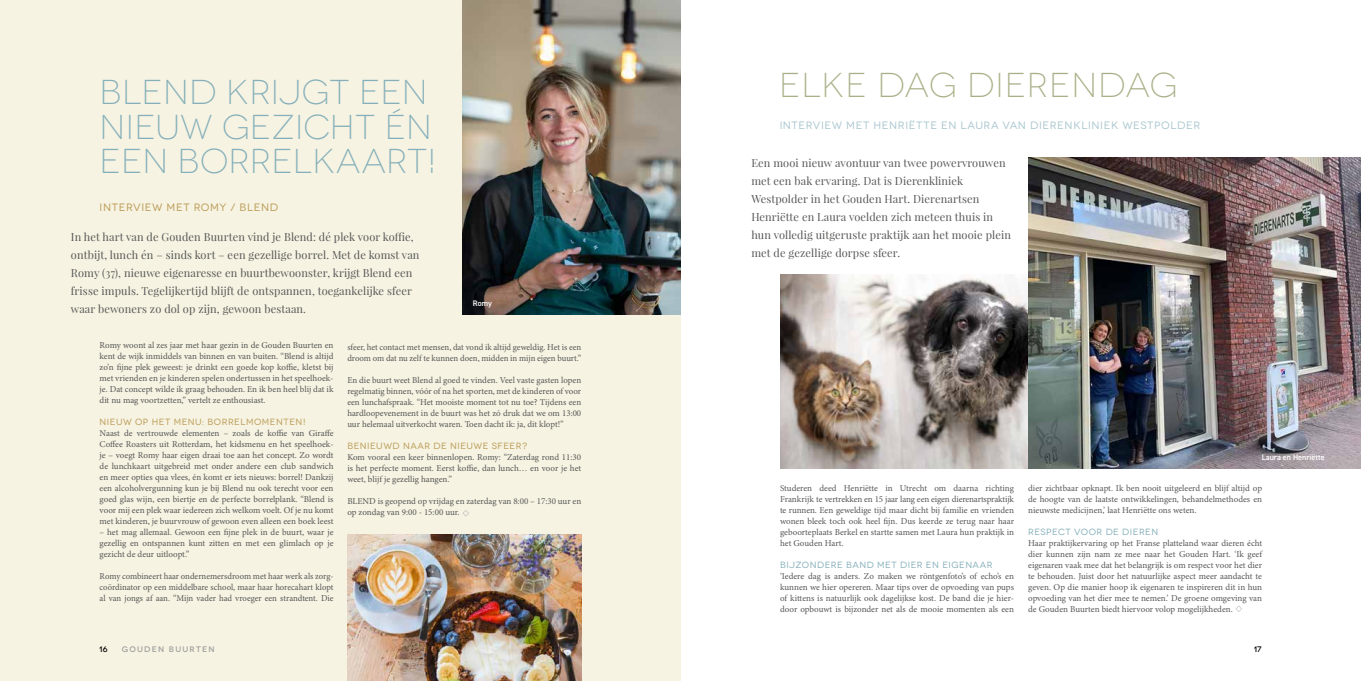
<style>
.page{position:relative;width:1361px;height:681px;background:#fff}
.page>*{position:absolute;margin:0;border:0;box-sizing:border-box;transform-origin:0 0}
.t1{font:300 34.5px/34.5px "Novecentowide";letter-spacing:.01em;color:#85afba}
.t2{font:300 34.5px "Novecentowide";letter-spacing:.03em;color:#a9b087}
.t3{font:11px/18px "Playfair Display";letter-spacing:.01em;color:#575756}
.t4{font:10.7px "Novecentowide";letter-spacing:.06em;color:#85afba}
.t5{font:10.7px "Novecentowide";letter-spacing:.06em;color:#bb9b56}
.t6{font:9px/11px "Minion Pro";color:#575756;text-align:justify}
.t7{font:9px "Novecentowide";letter-spacing:.06em;color:#bb9b56}
.t8{font:9px "Novecentowide";letter-spacing:.06em;color:#85afba}
.t9{font:600 8px "DIN2014";color:#fff}
.t10{font:500 8px "Novecentowide";letter-spacing:.16em;color:#9d9d9c}
.t11{font:500 8px "Novecentowide";color:#000}
</style>
<div class="page">
<div style="left:0;top:0;width:680px;height:680px;background:#f6f3e2"></div>
<img style="left:780px;top:274px;width:248px;height:194px">
<img style="left:1028px;top:157px;width:333px;height:311px">
<svg style="left:1235px;top:605px;width:7px;height:6px"></svg>
<img style="left:462px;top:0;width:218px;height:314px">
<svg style="left:462px;top:510px;width:7px;height:6px"></svg>
<img style="left:347px;top:534px;width:234px;height:146px">
<h1 class="t1" style="left:100px;top:75px;width:338px">BLEND KRIJGT EEN<br>NIEUW GEZICHT ÉN<br>EEN BORRELKAART!</h1>
<p class="t5" style="left:100px;top:201px;width:180px">INTERVIEW MET ROMY / BLEND</p>
<p class="t3" style="left:71px;top:228px;width:350px">In het hart van de Gouden Buurten vind je Blend: dé plek voor koffie, ontbijt, lunch én – sinds kort – een gezellige borrel. Met de komst van Romy (37), nieuwe eigenaresse en buurtbewoonster, krijgt Blend een frisse impuls. Tegelijkertijd blijft de ontspannen, toegankelijke sfeer waar bewoners zo dol op zijn, gewoon bestaan.</p>
<p class="t9" style="left:473px;top:298px;width:20px">Romy</p>
<p class="t6" style="left:100px;top:339px;width:235px">Romy woont al zes jaar met haar gezin in de Gouden Buurten en kent de wijk inmiddels van binnen en van buiten. “Blend is altijd zo’n fijne plek geweest: je drinkt een goede kop koffie, kletst bij met vrienden en je kinderen spelen ondertussen in het speelhoek&shy;je. Dat concept wilde ik graag behouden. En ik ben heel blij dat ik dit nu mag voortzetten,” vertelt ze enthousiast.</p>
<p class="t7" style="left:100px;top:416px;width:207px">NIEUW OP HET MENU: BORRELMOMENTEN!</p>
<p class="t6" style="left:100px;top:427px;width:235px">Naast de vertrouwde elementen – zoals de koffie van Giraffe Coffee Roasters uit Rotterdam, het kidsmenu en het speelhoek&shy;je – voegt Romy haar eigen draai toe aan het concept. Zo wordt de lunchkaart uitgebreid met onder andere een club sandwich en meer opties qua vlees, én komt er iets nieuws: borrel! Dankzij een alcoholvergunning kun je bij Blend nu ook terecht voor een goed glas wijn, een biertje en de perfecte borrelplank. “Blend is voor mij een plek waar iedereen zich welkom voelt. Of je nu komt met kinderen, je buurvrouw of gewoon even alleen een boek leest</p>
<p class="t6" style="left:100px;top:526px;width:235px">– het mag allemaal. Gewoon een fijne plek in de buurt, waar je gezellig en ontspannen kunt zitten en met een glimlach op je gezicht de deur uitloopt.”</p>
<p class="t6" style="left:100px;top:570px;width:235px">Romy combineert haar ondernemersdroom met haar werk als zorg&shy;coördinator op een middelbare school, maar haar horecahart klopt al van jongs af aan. “Mijn vader had vroeger een strandtent. Die</p>
<p class="t6" style="left:347px;top:342px;width:235px">sfeer, het contact met mensen, dat vond ik altijd geweldig. Het is een droom om dat nu zelf te kunnen doen, midden in mijn eigen buurt.”</p>
<p class="t6" style="left:347px;top:375px;width:235px">En die buurt weet Blend al goed te vinden. Veel vaste gasten lopen regelmatig binnen, vóór of na het sporten, met de kinderen of voor een lunchafspraak. “Het mooiste moment tot nu toe? Tijdens een hardloopevenement in de buurt was het zó druk dat we om 13:00 uur helemaal uitverkocht waren. Toen dacht ik: ja, dit klopt!”</p>
<p class="t7" style="left:347px;top:440px;width:181px">BENIEUWD NAAR DE NIEUWE SFEER?</p>
<p class="t6" style="left:347px;top:452px;width:235px">Kom vooral een keer binnenlopen. Romy: “Zaterdag rond 11:30 is het perfecte moment. Eerst koffie, dan lunch… en voor je het weet, blijf je gezellig hangen.”</p>
<p class="t6" style="left:347px;top:496px;width:235px">BLEND is geopend op vrijdag en zaterdag van 8:00 – 17:30 uur en op zondag van 9:00 - 15:00 uur.</p>
<p class="t11" style="left:99px;top:643px;width:10px">16</p>
<p class="t10" style="left:122px;top:643px;width:94px">GOUDEN BUURTEN</p>
<h1 class="t2" style="left:779px;top:66px;width:399px">ELKE DAG DIERENDAG</h1>
<p class="t4" style="left:779px;top:119px;width:422px">INTERVIEW MET HENRIËTTE EN LAURA VAN DIERENKLINIEK WESTPOLDER</p>
<p class="t3" style="left:751px;top:153px;width:261px">Een mooi nieuw avontuur van twee powervrouwen met een bak ervaring. Dat is Dierenkliniek Westpolder in het Gouden Hart. Dierenartsen Henriëtte en Laura voelden zich meteen thuis in hun volledig uitgeruste praktijk aan het mooie plein met de gezellige dorpse sfeer.</p>
<p class="t9" style="left:1261px;top:452px;width:64px">Laura en Henriëtte</p>
<p class="t6" style="left:780px;top:482px;width:235px">Studeren deed Henriëtte in Utrecht om daarna richting Frankrijk te vertrekken en 15 jaar lang een eigen dierenartspraktijk te runnen. Een geweldige tijd maar dicht bij familie en vrienden wonen bleek toch ook heel fijn. Dus keerde ze terug naar haar geboorteplaats Berkel en startte samen met Laura hun praktijk in het Gouden Hart.</p>
<p class="t8" style="left:780px;top:559px;width:214px">BIJZONDERE BAND MET DIER EN EIGENAAR</p>
<p class="t6" style="left:780px;top:570px;width:235px">‘Iedere dag is anders. Zo maken we röntgenfoto’s of echo’s en kunnen we hier opereren. Maar tips over de opvoeding van pups of kittens is natuurlijk ook dagelijkse kost. De band die je hier&shy;door opbouwt is bijzonder net als de mooie momenten als een</p>
<p class="t6" style="left:1028px;top:482px;width:235px">dier zichtbaar opknapt. Ik ben nooit uitgeleerd en blijf altijd op de hoogte van de laatste ontwikkelingen, behandelmethodes en nieuwste medicijnen,’ laat Henriëtte ons weten.</p>
<p class="t8" style="left:1028px;top:526px;width:132px">RESPECT VOOR DE DIEREN</p>
<p class="t6" style="left:1028px;top:537px;width:235px">Haar praktijkervaring op het Franse platteland waar dieren écht dier kunnen zijn nam ze mee naar het Gouden Hart. ‘Ik geef eigenaren vaak mee dat het belangrijk is om respect voor het dier te behouden. Juist door het natuurlijke aspect meer aandacht te geven. Op die manier hoop ik eigenaren te inspireren dit in hun opvoeding van het dier mee te nemen.’ De groene omgeving van de Gouden Buurten biedt hiervoor volop mogelijkheden.</p>
<p class="t11" style="left:1253px;top:643px;width:9px">17</p>
</div>
